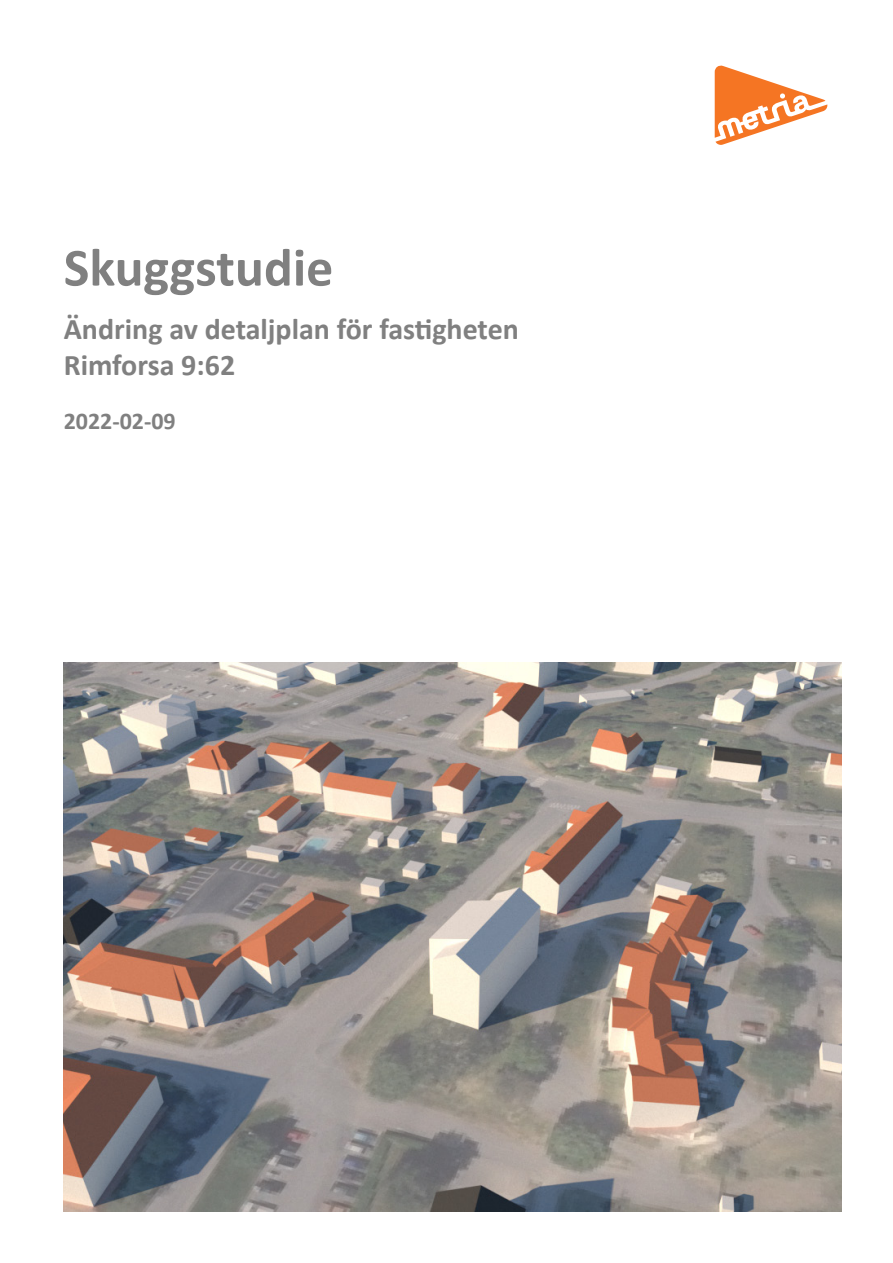
<style>
.page{position:relative;width:893px;height:1263px;background:#fff}
.page>*{position:absolute;margin:0;border:0;box-sizing:border-box;transform-origin:0 0}
.Rubrik_framsida{font:700 54px "Calibri";color:#808080}
.t1{font:700 30px "Calibri";color:#808080}
.t2{font:700 24px "Calibri";color:#808080}
</style>
<div class="page">
<img style="left:64px;top:662px;width:778px;height:550px">
<svg style="left:715px;top:65px;width:112px;height:80px"></svg>
<p class="Rubrik_framsida" style="left:64px;top:229px;width:271px">Skuggstudie</p>
<p class="t1" style="left:64px;top:307px;width:457px">Ändring av detaljplan för fastigheten</p>
<p class="t1" style="left:64px;top:343px;width:173px">Rimforsa 9:62</p>
<p class="t2" style="left:64px;top:404px;width:114px">2022-02-09</p>
</div>
